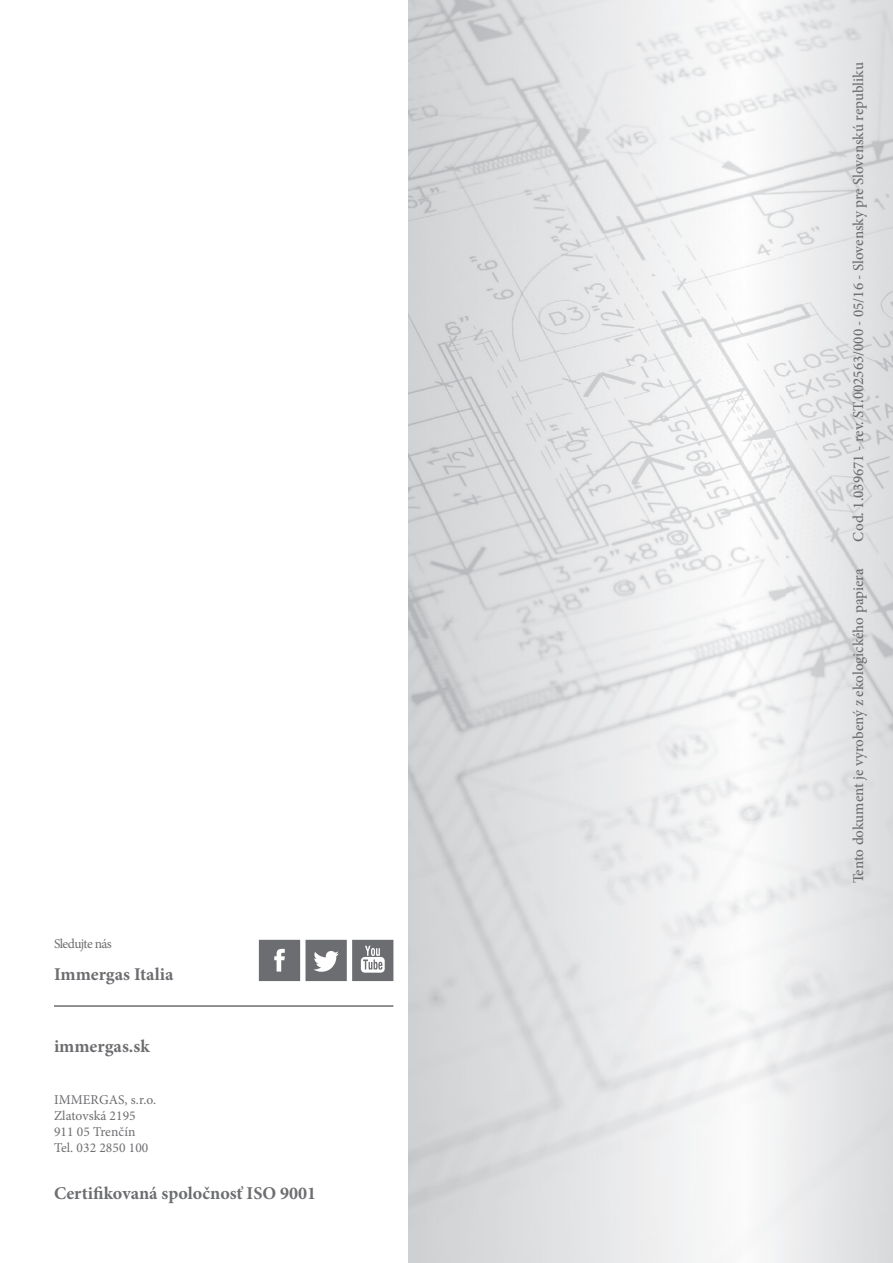
<style>
.page{position:relative;width:893px;height:1263px;background:#fff}
.page>*{position:absolute;margin:0;border:0;box-sizing:border-box;transform-origin:0 0}
.t1{font:700 18px "Minion Pro";color:#6c6d70}
.t2{font:500 15px "Minion Pro";color:#6c6d70}
.t3{font:13.5px/16.2px "Minion Pro";letter-spacing:.005em;color:#6c6d70}
.t4{font:13.5px "Minion Pro";letter-spacing:-.045em;color:#6c6d70}
</style>
<div class="page">
<img style="left:408px;top:0;width:485px;height:1263px">
<hr style="left:54px;top:1005px;width:339px;height:2px;background:#6c6d70">
<svg style="left:259px;top:940px;width:134px;height:41px"></svg>
<p class="t4" style="left:54px;top:935px;width:59px">Sledujte nás</p>
<p class="t1" style="left:54px;top:961px;width:121px">Immergas Italia</p>
<p class="t1" style="left:54px;top:1033px;width:97px">immergas.sk</p>
<p class="t3" style="left:54px;top:1091px;width:104px">IMMERGAS, s.r.o.<br>Zlatovská 2195<br>911 05 Trenčín<br>Tel. 032 2850 100</p>
<p class="t1" style="left:54px;top:1181px;width:264px">Certifikovaná spoločnosť ISO 9001</p>
<p class="t2" style="left:848px;top:541px;width:481px;rotate:-90deg">Cod. 1.039671 - rev. ST.002563/000 - 05/16 - Slovensky pre Slovenskú republiku</p>
<p class="t2" style="left:848px;top:883px;width:316px;rotate:-90deg">Tento dokument je vyrobený z ekologického papiera</p>
</div>
